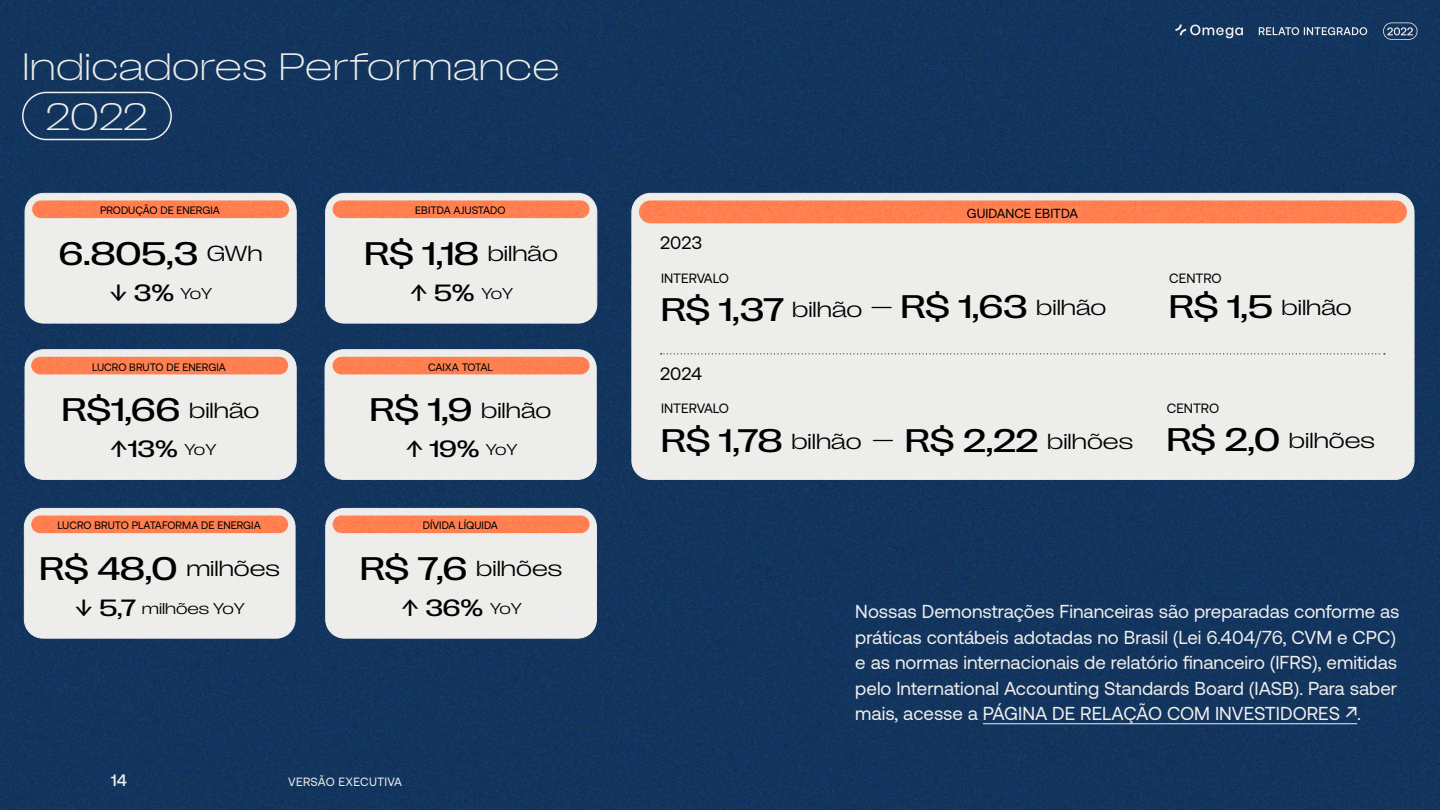
<style>
.page{position:relative;width:1440px;height:810px;background:#fff}
.page>*{position:absolute;margin:0;border:0;box-sizing:border-box;transform-origin:0 0}
.t1{font:39px/49.7px "PP Right Grotesk Spatial Fine";letter-spacing:.01em;color:#efeeec}
.t2{font:33.38px "PP Right Grotesk Spatial";color:#000}
.t3{font:24px "PP Right Grotesk Spatial";color:#000}
.t4{font:300 22.27px "PP Right Grotesk Spatial";color:#000}
.t5{font:18.75px/25.5px "Aeonik";color:#efeeec}
.t6{font:18px "Aeonik";color:#000}
.t7{font:500 16.5px "Aeonik";color:#efeeec}
.t8{font:300 16.05px "PP Right Grotesk Spatial";color:#000}
.t9{font:13.5px "Aeonik";color:#000}
.t10{font:13.2px "Aeonik";color:#000}
.t11{font:12px "Aeonik";letter-spacing:.025em;color:#efeeec}
.t12{font:10.8px "Aeonik";color:#000}
.s1{font-weight:300;font-size:22.27px}
.s2{font-weight:300;font-size:16.05px}
.s3{font-weight:400;font-size:33.38px}
.s4{font-weight:400;font-size:24px}
.s5{font-size:22.5px}
</style>
<div class="page">
<img style="left:0;top:0;width:1440px;height:810px">
<div style="left:22px;top:92px;width:150px;height:48px;border:2px solid #efeeec;border-radius:24px"></div>
<svg style="left:661px;top:353px;width:724px;height:1px"></svg>
<hr style="left:983px;top:723px;width:374px;height:1px;background:#efeeec">
<svg style="left:1175px;top:25px;width:68px;height:13px"></svg>
<svg style="left:1383px;top:22px;width:34px;height:18px"></svg>
<svg style="left:1259px;top:27px;width:108px;height:8px"></svg>
<h1 class="t1" style="left:46px;top:42px;width:515px;text-indent:-24px">Indicadores Performance<br>2022</h1>
<p class="t12" style="left:100px;top:205px;width:122px">PRODUÇÃO DE ENERGIA</p>
<h2 class="t2" style="left:59px;top:235px;width:205px">6.805,3 <span class="s1">GWh</span></h2>
<p class="t3" style="left:109px;top:280px;width:104px">↓ 3% <span class="s2">YoY</span></p>
<p class="t12" style="left:92px;top:361px;width:135px">LUCRO BRUTO DE ENERGIA</p>
<h2 class="t2" style="left:62px;top:391px;width:199px">R$1,66 <span class="s1">bilhão</span></h2>
<p class="t3" style="left:110px;top:436px;width:108px">↑13% <span class="s2">YoY</span></p>
<p class="t12" style="left:57px;top:520px;width:205px">LUCRO BRUTO PLATAFORMA DE ENERGIA</p>
<p class="t4" style="left:40px;top:557px;width:242px"><span class="s3">R$ 48,0</span> milhões</p>
<p class="t8" style="left:75px;top:600px;width:171px"><span class="s4">↓ 5,7</span> milhões YoY</p>
<p class="t12" style="left:415px;top:205px;width:92px">EBITDA AJUSTADO</p>
<h2 class="t2" style="left:364px;top:235px;width:195px">R$ 1,18 <span class="s1">bilhão</span></h2>
<p class="t3" style="left:410px;top:280px;width:105px">↑ 5% <span class="s2">YoY</span></p>
<p class="t12" style="left:428px;top:361px;width:66px">CAIXA TOTAL</p>
<p class="t4" style="left:370px;top:398px;width:183px"><span class="s3">R$ 1,9</span> bilhão</p>
<p class="t3" style="left:405px;top:436px;width:114px">↑ 19% <span class="s2">YoY</span></p>
<p class="t12" style="left:423px;top:520px;width:77px">DÍVIDA LÍQUIDA</p>
<p class="t4" style="left:360px;top:557px;width:204px"><span class="s3">R$ 7,6</span> bilhões</p>
<p class="t3" style="left:401px;top:595px;width:122px">↑ 36% <span class="s2">YoY</span></p>
<p class="t7" style="left:111px;top:771px;width:17px">14</p>
<p class="t11" style="left:288px;top:775px;width:115px">VERSÃO EXECUTIVA</p>
<p class="t6" style="left:660px;top:233px;width:44px">2023</p>
<p class="t10" style="left:967px;top:206px;width:113px">GUIDANCE EBITDA</p>
<p class="t9" style="left:661px;top:271px;width:69px">INTERVALO</p>
<p class="t9" style="left:1169px;top:271px;width:54px">CENTRO</p>
<h2 class="t2" style="left:661px;top:290px;width:447px">R$ 1,37 <span class="s1">bilhão</span> <sup>—</sup> R$ 1,63 <span class="s1">bilhão</span></h2>
<p class="t4" style="left:1169px;top:295px;width:184px"><span class="s3">R$ 1,5</span> bilhão</p>
<p class="t6" style="left:660px;top:363px;width:44px">2024</p>
<p class="t9" style="left:661px;top:401px;width:69px">INTERVALO</p>
<p class="t9" style="left:1167px;top:401px;width:54px">CENTRO</p>
<p class="t4" style="left:661px;top:429px;width:474px"><span class="s3">R$ 1,78</span> bilhão <span class="s5">—</span> <span class="s3">R$ 2,22</span> bilhões</p>
<p class="t4" style="left:1167px;top:428px;width:210px"><span class="s3">R$ 2,0</span> bilhões</p>
<p class="t5" style="left:855px;top:599px;width:546px">Nossas Demonstrações Financeiras são preparadas conforme as práticas contábeis adotadas no Brasil (Lei 6.404/76, CVM e CPC) e as normas internacionais de relatório financeiro (IFRS), emitidas pelo International Accounting Standards Board (IASB). Para saber mais, acesse a PÁGINA DE RELAÇÃO COM INVESTIDORES ↗.</p>
</div>
